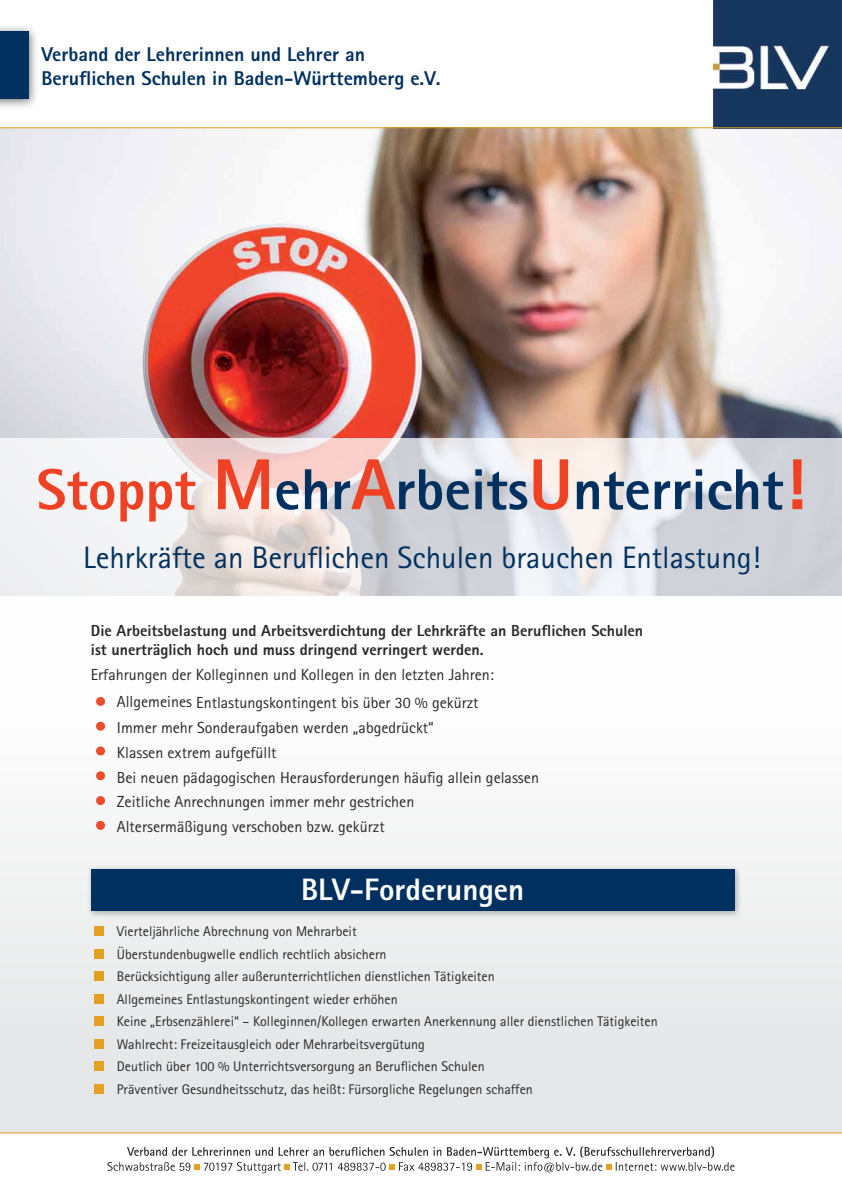
<style>
.page{position:relative;width:842px;height:1191px;background:#fff}
.page>*{position:absolute;margin:0;border:0;box-sizing:border-box;transform-origin:0 0}
.t1{font:31px "Agfa Rotis Sans Serif";color:#00305f}
.t2{font:800 31px "Agfa Rotis Sans Serif";color:#fff}
.t3{font:800 20px/24px "Agfa Rotis Sans Serif";color:#00305f}
.t4{font:16px "Agfa Rotis Sans Serif";color:#292829}
.t5{font:800 16px/19.2px "Agfa Rotis Sans Serif";color:#292829}
.t6{font:14px/22.5px "Agfa Rotis Sans Serif";color:#292829}
.s1{font-size:19px;color:#f04d29}
</style>
<div class="page">
<img style="left:0;top:128px;width:842px;height:310px">
<div style="left:0;top:585px;width:842px;height:547px;background:linear-gradient(to right,#f3f3f3,#f3f3f4)"></div>
<svg style="left:0;top:438px;width:842px;height:163px"></svg>
<img style="left:714px;top:0;width:128px;height:127px">
<div style="left:0;top:23px;width:39px;height:87px;background:#000;opacity:.58"></div>
<div style="left:0;top:31px;width:28px;height:67px;background:#00305f"></div>
<hr style="left:0;top:127px;width:842px;height:1px;background:#e4a024">
<div style="left:96px;top:697px;width:9px;height:9px;border:2px solid #ef4123;border-radius:50%"></div>
<div style="left:96px;top:721px;width:9px;height:9px;border:2px solid #ef4123;border-radius:50%"></div>
<div style="left:96px;top:746px;width:9px;height:9px;border:2px solid #ef4123;border-radius:50%"></div>
<div style="left:96px;top:771px;width:9px;height:9px;border:2px solid #ef4123;border-radius:50%"></div>
<div style="left:96px;top:796px;width:9px;height:9px;border:2px solid #ef4123;border-radius:50%"></div>
<div style="left:96px;top:821px;width:9px;height:9px;border:2px solid #ef4123;border-radius:50%"></div>
<svg style="left:792px;top:459px;width:10px;height:50px"></svg>
<svg style="left:577px;top:469px;width:206px;height:41px"></svg>
<svg style="left:533px;top:459px;width:35px;height:51px;background:#f19786"></svg>
<svg style="left:276px;top:459px;width:251px;height:51px;background:#ada6b1"></svg>
<svg style="left:38px;top:459px;width:231px;height:62px"></svg>
<hr style="left:0;top:1132px;width:842px;height:1px;background:#e4a024">
<svg style="left:107px;top:1146px;width:627px;height:27px"></svg>
<div style="left:87px;top:865px;width:655px;height:53px;background:#000;opacity:.29"></div>
<div style="left:91px;top:869px;width:643px;height:41px;background:#00305f"></div>
<div style="left:94px;top:926px;width:10px;height:10px;background:#e4a024"></div>
<div style="left:94px;top:948px;width:10px;height:10px;background:#e4a024"></div>
<div style="left:94px;top:971px;width:10px;height:10px;background:#e4a024"></div>
<div style="left:94px;top:993px;width:10px;height:10px;background:#e4a024"></div>
<div style="left:94px;top:1016px;width:10px;height:10px;background:#e4a024"></div>
<div style="left:94px;top:1038px;width:10px;height:10px;background:#e4a024"></div>
<div style="left:94px;top:1061px;width:10px;height:10px;background:#e4a024"></div>
<div style="left:94px;top:1083px;width:10px;height:10px;background:#e4a024"></div>
<h2 class="t3" style="left:41px;top:42px;width:401px">Verband der Lehrerinnen und Lehrer an<br>Beruflichen Schulen in Baden-Württemberg e.V.</h2>
<h1 class="t1" style="left:83px;top:539px;width:679px">Lehrkräfte an Beruflichen Schulen brauchen Entlastung!</h1>
<p class="t5" style="left:91px;top:620px;width:554px">Die Arbeitsbelastung und Arbeitsverdichtung der Lehrkräfte an Beruflichen Schulen ist unerträglich hoch und muss dringend verringert werden.</p>
<p class="t4" style="left:91px;top:665px;width:405px">Erfahrungen der Kolleginnen und Kollegen in den letzten Jahren:</p>
<p class="t4" style="left:96px;top:693px;width:384px"><span class="s1">•</span> Allgemeines Entlastungskontingent bis über 30 % gekürzt</p>
<p class="t4" style="left:96px;top:718px;width:340px"><span class="s1">•</span> Immer mehr Sonderaufgaben werden „abgedrückt“</p>
<p class="t4" style="left:96px;top:743px;width:182px"><span class="s1">•</span> Klassen extrem aufgefüllt</p>
<p class="t4" style="left:96px;top:768px;width:445px"><span class="s1">•</span> Bei neuen pädagogischen Herausforderungen häufig allein gelassen</p>
<p class="t4" style="left:96px;top:792px;width:320px"><span class="s1">•</span> Zeitliche Anrechnungen immer mehr gestrichen</p>
<p class="t4" style="left:96px;top:817px;width:290px"><span class="s1">•</span> Altersermäßigung verschoben bzw. gekürzt</p>
<h1 class="t2" style="left:301px;top:869px;width:225px">BLV-Forderungen</h1>
<p class="t6" style="left:117px;top:920px;width:542px">Vierteljährliche Abrechnung von Mehrarbeit<br>Überstundenbugwelle endlich rechtlich absichern<br>Berücksichtigung aller außerunterrichtlichen dienstlichen Tätigkeiten<br>Allgemeines Entlastungskontingent wieder erhöhen<br>Keine „Erbsenzählerei“ – Kolleginnen/Kollegen erwarten Anerkennung aller dienstlichen Tätigkeiten Wahlrecht: Freizeitausgleich oder Mehrarbeitsvergütung<br>Deutlich über 100 % Unterrichtsversorgung an Beruflichen Schulen<br>Präventiver Gesundheitsschutz, das heißt: Fürsorgliche Regelungen schaffen</p>
</div>
